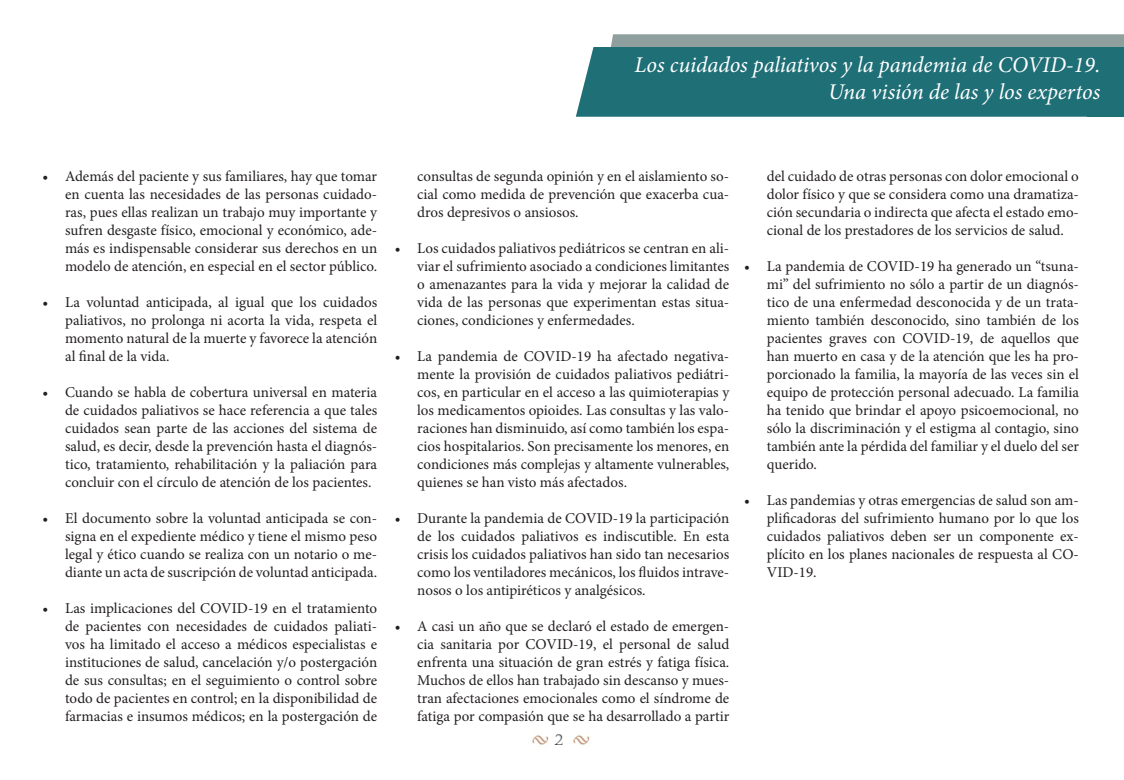
<style>
.page{position:relative;width:1124px;height:780px;background:#fff}
.page>*{position:absolute;margin:0;border:0;box-sizing:border-box;transform-origin:0 0}
.t1{font:italic 22.5px/27px "Minion Pro";letter-spacing:-.005em;color:#fff;text-align:right}
.t2{font:15px/18px "Minion Pro";color:#231f20;text-align:justify}
.t3{font:15px "Castellar";color:#231f20}
</style>
<div class="page">
<img style="left:532px;top:735px;width:17px;height:10px">
<img style="left:573px;top:735px;width:17px;height:10px">
<svg style="left:611px;top:34px;width:512px;height:13px;background:#91a1a0"></svg>
<div style="left:575px;top:47px;width:512px;height:70px;background:#1f6f77"></div>
<div style="left:1087px;top:47px;width:36px;height:70px;background:#1f6f77"></div>
<h1 class="t1" style="left:634px;top:51px;width:467px">Los cuidados paliativos y la pandemia de COVID-19.<br>Una visión de las y los expertos</h1>
<p class="t2" style="left:65px;top:167px;width:313px;text-indent:-22px">• Además del paciente y sus familiares, hay que tomar en cuenta las necesidades de las personas cuidado&shy;ras, pues ellas realizan un trabajo muy importante y sufren desgaste físico, emocional y económico, ade&shy;más es indispensable considerar sus derechos en un modelo de atención, en especial en el sector público.</p>
<p class="t2" style="left:65px;top:293px;width:313px;text-indent:-22px">• La voluntad anticipada, al igual que los cuidados paliativos, no prolonga ni acorta la vida, respeta el momento natural de la muerte y favorece la atención al final de la vida.</p>
<p class="t2" style="left:65px;top:383px;width:313px;text-indent:-22px">• Cuando se habla de cobertura universal en materia de cuidados paliativos se hace referencia a que tales cuidados sean parte de las acciones del sistema de salud, es decir, desde la prevención hasta el diagnós&shy;tico, tratamiento, rehabilitación y la paliación para concluir con el círculo de atención de los pacientes.</p>
<p class="t2" style="left:65px;top:509px;width:313px;text-indent:-22px">• El documento sobre la voluntad anticipada se con&shy;signa en el expediente médico y tiene el mismo peso legal y ético cuando se realiza con un notario o me&shy;diante un acta de suscripción de voluntad anticipada.</p>
<p class="t2" style="left:65px;top:599px;width:313px;text-indent:-22px">• Las implicaciones del COVID-19 en el tratamiento de pacientes con necesidades de cuidados paliati&shy;vos ha limitado el acceso a médicos especialistas e instituciones de salud, cancelación y/o postergación de sus consultas; en el seguimiento o control sobre todo de pacientes en control; en la disponibilidad de farmacias e insumos médicos; en la postergación de</p>
<p class="t2" style="left:417px;top:167px;width:313px;text-indent:-22px">• consultas de segunda opinión y en el aislamiento so&shy;cial como medida de prevención que exacerba cua&shy;dros depresivos o ansiosos.</p>
<p class="t2" style="left:417px;top:239px;width:313px;text-indent:-22px">• Los cuidados paliativos pediátricos se centran en ali&shy;viar el sufrimiento asociado a condiciones limitantes o amenazantes para la vida y mejorar la calidad de vida de las personas que experimentan estas situa&shy;ciones, condiciones y enfermedades.</p>
<p class="t2" style="left:417px;top:347px;width:313px;text-indent:-22px">• La pandemia de COVID-19 ha afectado negativa&shy;mente la provisión de cuidados paliativos pediátri&shy;cos, en particular en el acceso a las quimioterapias y los medicamentos opioides. Las consultas y las valo&shy;raciones han disminuido, así como también los espa&shy;cios hospitalarios. Son precisamente los menores, en condiciones más complejas y altamente vulnerables, quienes se han visto más afectados.</p>
<p class="t2" style="left:417px;top:509px;width:313px;text-indent:-22px">• Durante la pandemia de COVID-19 la participación de los cuidados paliativos es indiscutible. En esta crisis los cuidados paliativos han sido tan necesarios como los ventiladores mecánicos, los fluidos intrave&shy;nosos o los antipiréticos y analgésicos.</p>
<p class="t2" style="left:417px;top:617px;width:313px;text-indent:-22px">• A casi un año que se declaró el estado de emergen&shy;cia sanitaria por COVID-19, el personal de salud enfrenta una situación de gran estrés y fatiga física.<br>Muchos de ellos han trabajado sin descanso y mues&shy;tran afectaciones emocionales como el síndrome de fatiga por compasión que se ha desarrollado a partir</p>
<p class="t3" style="left:555px;top:730px;width:9px">2</p>
<p class="t2" style="left:766px;top:167px;width:313px;text-indent:-22px">• del cuidado de otras personas con dolor emocional o dolor físico y que se considera como una dramatiza&shy;ción secundaria o indirecta que afecta el estado emo&shy;cional de los prestadores de los servicios de salud.</p>
<p class="t2" style="left:766px;top:257px;width:313px;text-indent:-22px">• La pandemia de COVID-19 ha generado un “tsuna&shy;mi” del sufrimiento no sólo a partir de un diagnós&shy;tico de una enfermedad desconocida y de un trata&shy;miento también desconocido, sino también de los pacientes graves con COVID-19, de aquellos que han muerto en casa y de la atención que les ha pro&shy;porcionado la familia, la mayoría de las veces sin el equipo de protección personal adecuado. La familia ha tenido que brindar el apoyo psicoemocional, no sólo la discriminación y el estigma al contagio, sino también ante la pérdida del familiar y el duelo del ser querido.</p>
<p class="t2" style="left:766px;top:491px;width:313px;text-indent:-22px">• Las pandemias y otras emergencias de salud son am&shy;plificadoras del sufrimiento humano por lo que los cuidados paliativos deben ser un componente ex&shy;plícito en los planes nacionales de respuesta al CO-VID-19.</p>
</div>
